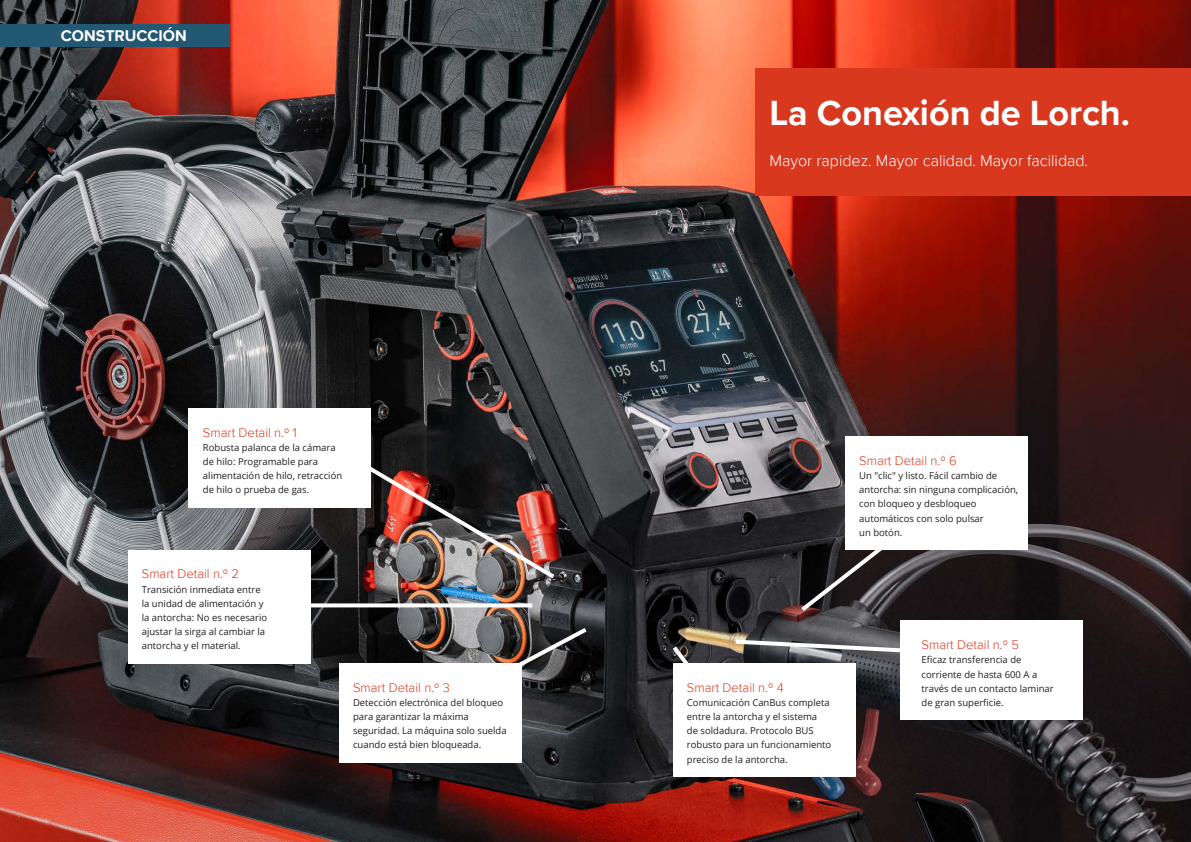
<style>
.page{position:relative;width:1191px;height:842px;background:#fff}
.page>*{position:absolute;margin:0;border:0;box-sizing:border-box;transform-origin:0 0}
.t1{font:700 36px "Proxima Nova";color:#fff}
.t2{font:300 16px "Proxima Nova";color:#fff}
.t3{font:700 16px "Proxima Nova";color:#fff}
.t4{font:300 13px "Proxima Nova";color:#d8381e}
.t5{font:9.5px/14.2px "Open Sans";color:#231f20}
</style>
<div class="page">
<img style="left:0;top:0;width:1191px;height:842px">
<div style="left:0;top:24px;width:230px;height:23px;background:#235872"></div>
<div style="left:189px;top:408px;width:182px;height:99px;background:#fff"></div>
<div style="left:128px;top:550px;width:182px;height:113px;background:#fff"></div>
<div style="left:673px;top:663px;width:182px;height:114px;background:#fff"></div>
<div style="left:900px;top:621px;width:183px;height:99px;background:#fff"></div>
<div style="left:845px;top:437px;width:183px;height:113px;background:#fff"></div>
<svg style="left:797px;top:538px;width:96px;height:77px;background:#474244"></svg>
<svg style="left:731px;top:637px;width:169px;height:18px"></svg>
<svg style="left:669px;top:642px;width:31px;height:38px"></svg>
<svg style="left:310px;top:603px;width:222px;height:4px"></svg>
<img style="left:358px;top:459px;width:201px;height:123px">
<div style="left:755px;top:68px;width:436px;height:128px;background:#d8381e"></div>
<div style="left:339px;top:663px;width:183px;height:100px;background:#fff"></div>
<svg style="left:506px;top:624px;width:85px;height:50px;background:#484241"></svg>
<p class="t3" style="left:61px;top:23px;width:127px">CONSTRUCCIÓN</p>
<p class="t4" style="left:203px;top:423px;width:95px">Smart Detail n.º 1</p>
<p class="t5" style="left:203px;top:440px;width:134px">Robusta palanca de la cámara de hilo: Programable para</p>
<p class="t5" style="left:203px;top:468px;width:141px">alimentación de hilo, retracción de hilo o prueba de gas.</p>
<p class="t4" style="left:142px;top:564px;width:99px">Smart Detail n.º 2</p>
<p class="t5" style="left:142px;top:582px;width:127px">Transición inmediata entre la unidad de alimentación y la antorcha: No es necesario ajustar la sirga al cambiar la antorcha y el material.</p>
<p class="t4" style="left:353px;top:678px;width:98px">Smart Detail n.º 3</p>
<p class="t5" style="left:353px;top:695px;width:152px">Detección electrónica del bloqueo para garantizar la máxima</p>
<p class="t5" style="left:353px;top:723px;width:155px">seguridad. La máquina solo suelda cuando está bien bloqueada.</p>
<p class="t1" style="left:769px;top:86px;width:362px">La Conexión de Lorch.</p>
<p class="t2" style="left:769px;top:148px;width:320px">Mayor rapidez. Mayor calidad. Mayor facilidad.</p>
<p class="t4" style="left:859px;top:451px;width:99px">Smart Detail n.º 6</p>
<p class="t5" style="left:859px;top:468px;width:161px">Un "clic" y listo. Fácil cambio de antorcha: sin ninguna complicación, con bloqueo y desbloqueo automáticos con solo pulsar<br>un botón.</p>
<p class="t4" style="left:687px;top:678px;width:98px">Smart Detail n.º 4</p>
<p class="t5" style="left:687px;top:695px;width:146px">Comunicación CanBus completa entre la antorcha y el sistema<br>de soldadura. Protocolo BUS robusto para un funcionamiento preciso de la antorcha.</p>
<p class="t4" style="left:921px;top:635px;width:99px">Smart Detail n.º 5</p>
<p class="t5" style="left:921px;top:653px;width:134px">Eficaz transferencia de corriente de hasta 600 A a través de un contacto laminar de gran superficie.</p>
</div>
